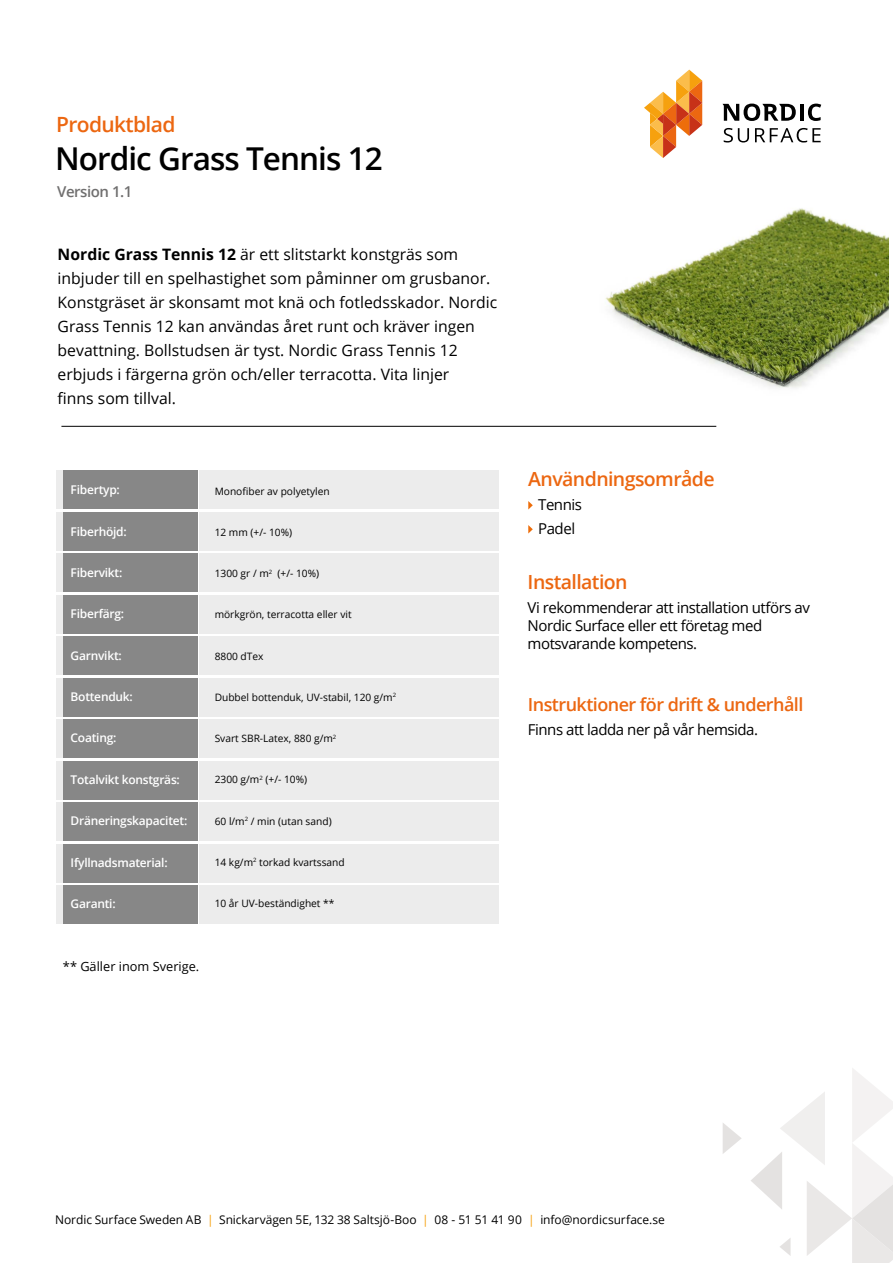
<style>
.page{position:relative;width:893px;height:1263px;background:#fff}
.page>*{position:absolute;margin:0;border:0;box-sizing:border-box;transform-origin:0 0}
.t1{font:600 31.5px "Open Sans";letter-spacing:-.03em;color:#000}
.t2{font:600 21px "Open Sans";letter-spacing:-.03em;color:#ec6711}
.t3{font:600 19.5px "Open Sans";letter-spacing:-.03em;color:#ec6711}
.t4{font:600 18px "Open Sans";letter-spacing:-.03em;color:#ec6711}
.t5{font:15.75px/24px "Open Sans";color:#000}
.t6{font:15px/18px "Open Sans";letter-spacing:-.03em;color:#000}
.t7{font:600 15px "Open Sans";letter-spacing:-.03em;color:#706f6f}
.t8{font:12.75px "Open Sans";color:#000}
.t9{font:600 12px "Open Sans";letter-spacing:-.02em;color:#fff}
.t10{font:12px "Open Sans";letter-spacing:-.005em;color:#000}
.t11{font:10.2px "Open Sans";color:#000}
.s1{font-weight:700}
.s2{color:#f6a10e}
</style>
<div class="page">
<svg style="left:723px;top:1123px;width:19px;height:31px"></svg>
<svg style="left:751px;top:1068px;width:142px;height:195px"></svg>
<svg style="left:644px;top:70px;width:58px;height:88px"></svg>
<svg style="left:724px;top:128px;width:25px;height:14px"></svg>
<svg style="left:755px;top:128px;width:66px;height:14px"></svg>
<svg style="left:722px;top:104px;width:74px;height:17px"></svg>
<hr style="left:800px;top:104px;width:4px;height:17px;background:#000">
<svg style="left:808px;top:104px;width:13px;height:17px"></svg>
<hr style="left:61px;top:426px;width:655px;height:1px;background:#000">
<svg style="left:528px;top:501px;width:5px;height:8px"></svg>
<svg style="left:528px;top:525px;width:5px;height:8px"></svg>
<img style="left:605px;top:208px;width:283px;height:180px">
<div style="left:63px;top:471px;width:135px;height:38px;background:#878787"></div>
<div style="left:57px;top:471px;width:6px;height:38px;background:#ececec"></div>
<div style="left:63px;top:512px;width:135px;height:39px;background:#878787"></div>
<div style="left:57px;top:512px;width:6px;height:39px;background:#ececec"></div>
<div style="left:63px;top:553px;width:135px;height:39px;background:#878787"></div>
<div style="left:57px;top:553px;width:6px;height:39px;background:#ececec"></div>
<div style="left:63px;top:595px;width:135px;height:38px;background:#878787"></div>
<div style="left:57px;top:595px;width:6px;height:38px;background:#ececec"></div>
<div style="left:63px;top:636px;width:135px;height:39px;background:#878787"></div>
<div style="left:57px;top:636px;width:6px;height:39px;background:#ececec"></div>
<div style="left:63px;top:678px;width:135px;height:38px;background:#878787"></div>
<div style="left:57px;top:678px;width:6px;height:38px;background:#ececec"></div>
<div style="left:63px;top:719px;width:135px;height:39px;background:#878787"></div>
<div style="left:57px;top:719px;width:6px;height:39px;background:#ececec"></div>
<div style="left:63px;top:761px;width:135px;height:38px;background:#878787"></div>
<div style="left:57px;top:761px;width:6px;height:38px;background:#ececec"></div>
<div style="left:63px;top:802px;width:135px;height:39px;background:#878787"></div>
<div style="left:57px;top:802px;width:6px;height:39px;background:#ececec"></div>
<div style="left:63px;top:844px;width:135px;height:38px;background:#878787"></div>
<div style="left:57px;top:844px;width:6px;height:38px;background:#ececec"></div>
<div style="left:63px;top:885px;width:135px;height:39px;background:#878787"></div>
<div style="left:57px;top:885px;width:6px;height:39px;background:#ececec"></div>
<div style="left:199px;top:471px;width:300px;height:38px;background:#ececec"></div>
<div style="left:199px;top:512px;width:300px;height:39px;background:#ececec"></div>
<div style="left:199px;top:553px;width:300px;height:39px;background:#ececec"></div>
<div style="left:199px;top:595px;width:300px;height:38px;background:#ececec"></div>
<div style="left:199px;top:636px;width:300px;height:39px;background:#ececec"></div>
<div style="left:199px;top:678px;width:300px;height:38px;background:#ececec"></div>
<div style="left:199px;top:719px;width:300px;height:39px;background:#ececec"></div>
<div style="left:199px;top:761px;width:300px;height:38px;background:#ececec"></div>
<div style="left:199px;top:802px;width:300px;height:39px;background:#ececec"></div>
<div style="left:199px;top:844px;width:300px;height:38px;background:#ececec"></div>
<div style="left:199px;top:885px;width:300px;height:39px;background:#ececec"></div>
<h2 class="t2" style="left:56px;top:110px;width:121px">Produktblad</h2>
<h1 class="t1" style="left:55px;top:137px;width:329px">Nordic Grass Tennis 12</h1>
<p class="t7" style="left:57px;top:181px;width:77px">Version 1.1</p>
<p class="t5" style="left:58px;top:242px;width:441px"><span class="s1">Nordic Grass Tennis 12</span> är ett slitstarkt konstgräs som inbjuder till en spelhastighet som påminner om grusbanor.<br>Konstgräset är skonsamt mot knä och fotledsskador. Nordic Grass Tennis 12 kan användas året runt och kräver ingen bevattning. Bollstudsen är tyst. Nordic Grass Tennis 12 erbjuds i färgerna grön och/eller terracotta. Vita linjer<br>finns som tillval.</p>
<p class="t9" style="left:71px;top:482px;width:51px">Fibertyp:</p>
<p class="t9" style="left:71px;top:523px;width:58px">Fiberhöjd:</p>
<p class="t9" style="left:71px;top:564px;width:53px">Fibervikt:</p>
<p class="t9" style="left:71px;top:606px;width:55px">Fiberfärg:</p>
<p class="t9" style="left:71px;top:647px;width:53px">Garnvikt:</p>
<p class="t9" style="left:71px;top:688px;width:64px">Bottenduk:</p>
<p class="t9" style="left:71px;top:730px;width:47px">Coating:</p>
<p class="t9" style="left:71px;top:771px;width:111px">Totalvikt konstgräs:</p>
<p class="t9" style="left:71px;top:812px;width:118px">Dräneringskapacitet:</p>
<p class="t9" style="left:71px;top:854px;width:99px">Ifyllnadsmaterial:</p>
<p class="t9" style="left:71px;top:895px;width:47px">Garanti:</p>
<p class="t11" style="left:215px;top:484px;width:117px">Monofiber av polyetylen</p>
<p class="t11" style="left:215px;top:525px;width:79px">12 mm (+/- 10%)</p>
<p class="t11" style="left:215px;top:566px;width:106px">1300 gr / m<sup>2</sup> (+/- 10%)</p>
<p class="t11" style="left:215px;top:608px;width:138px">mörkgrön, terracotta eller vit</p>
<p class="t11" style="left:215px;top:649px;width:50px">8800 dTex</p>
<p class="t11" style="left:215px;top:690px;width:183px">Dubbel bottenduk, UV-stabil, 120 g/m<sup>2</sup></p>
<p class="t11" style="left:215px;top:731px;width:123px">Svart SBR-Latex, 880 g/m<sup>2</sup></p>
<p class="t11" style="left:215px;top:772px;width:94px">2300 g/m<sup>2</sup> (+/- 10%)</p>
<p class="t11" style="left:215px;top:814px;width:119px">60 l/m<sup>2</sup> / min (utan sand)</p>
<p class="t11" style="left:215px;top:855px;width:132px">14 kg/m<sup>2</sup> torkad kvartssand</p>
<p class="t11" style="left:215px;top:896px;width:121px">10 år UV-beständighet **</p>
<p class="t8" style="left:63px;top:958px;width:138px">** Gäller inom Sverige.</p>
<p class="t3" style="left:528px;top:465px;width:188px">Användningsområde</p>
<p class="t6" style="left:538px;top:492px;width:45px;line-height:24px">Tennis<br>Padel</p>
<p class="t3" style="left:528px;top:568px;width:101px">Installation</p>
<p class="t6" style="left:528px;top:598px;width:284px">Vi rekommenderar att installation utförs av<br>Nordic Surface eller ett företag med motsvarande kompetens.</p>
<p class="t4" style="left:528px;top:692px;width:277px">Instruktioner för drift &amp; underhåll</p>
<p class="t6" style="left:528px;top:720px;width:232px">Finns att ladda ner på vår hemsida.</p>
<p class="t10" style="left:55px;top:1211px;width:611px">Nordic Surface Sweden AB <span class="s2">|</span> Snickarvägen 5E, 132 38 Saltsjö-Boo <span class="s2">|</span> 08 - 51 51 41 90 <span class="s2">|</span> info@nordicsurface.se</p>
</div>
